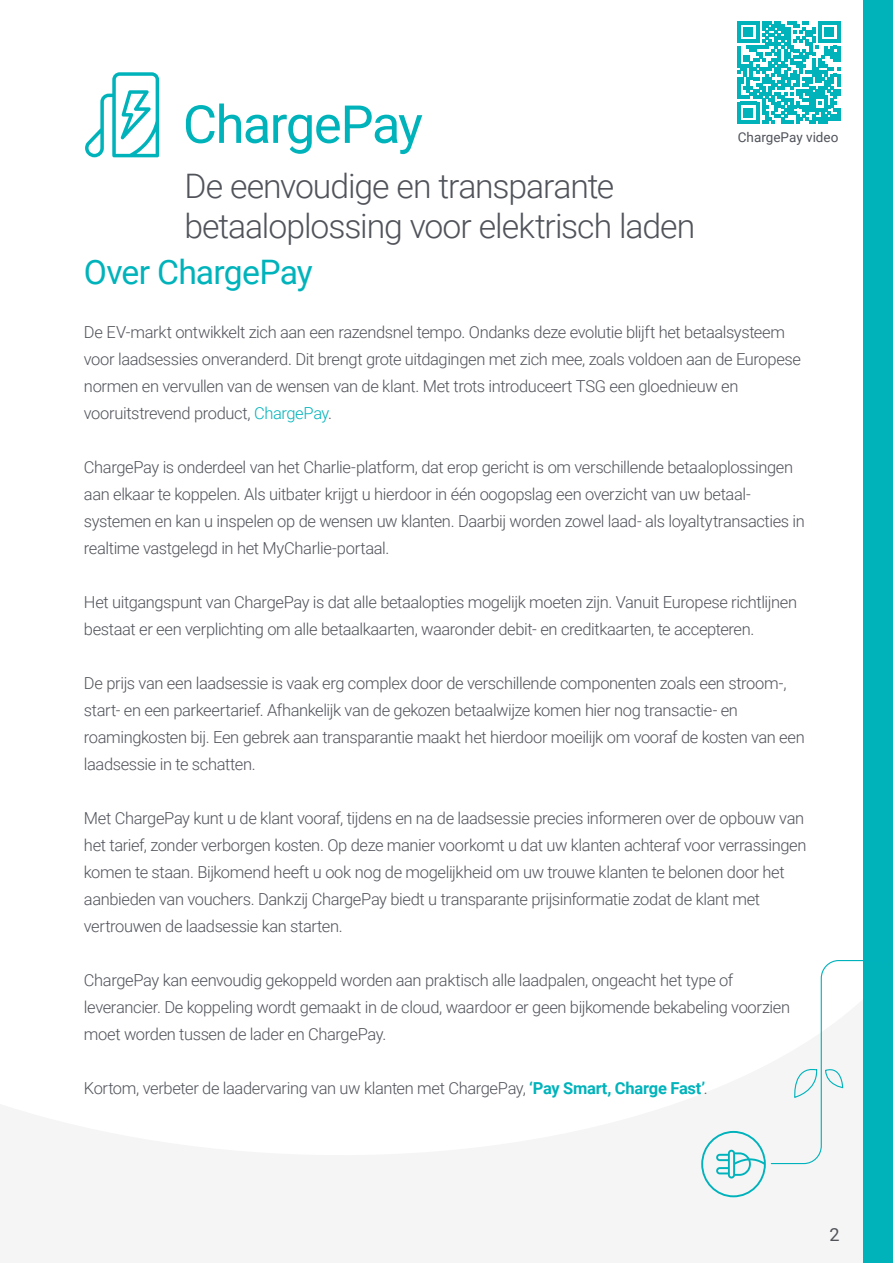
<style>
.page{position:relative;width:893px;height:1263px;background:#fff}
.page>*{position:absolute;margin:0;border:0;box-sizing:border-box;transform-origin:0 0}
.t1{font:52.5px "Roboto";letter-spacing:-.03em;color:#00b3bb}
.t2{font:300 33.75px/39.8px "Roboto";letter-spacing:-.03em;color:#50535a}
.t3{font:33.75px "Roboto";letter-spacing:-.025em;color:#00b3bb}
.t4{font:18px "Roboto";color:#50535a}
.t5{font:300 16.5px/27px "Roboto";letter-spacing:-.025em;color:#50535a}
.t6{font:13.5px "Roboto";color:#50535a}
.s1{color:#00b3bb}
.s2{font-weight:700;color:#00b3bb}
</style>
<div class="page">
<svg style="left:737px;top:21px;width:103px;height:103px"></svg>
<div style="left:863px;top:0;width:30px;height:1263px;background:#00b3bb"></div>
<svg style="left:701px;top:960px;width:162px;height:237px"></svg>
<svg style="left:85px;top:72px;width:74px;height:85px"></svg>
<h1 class="t1" style="left:183px;top:87px;width:242px">ChargePay</h1>
<p class="t6" style="left:738px;top:127px;width:102px">ChargePay video</p>
<h2 class="t2" style="left:184px;top:165px;width:512px">De eenvoudige en transparante betaaloplossing voor elektrisch laden</h2>
<h2 class="t3" style="left:84px;top:248px;width:230px">Over ChargePay</h2>
<p class="t5" style="left:84px;top:318px;width:718px">De EV-markt ontwikkelt zich aan een razendsnel tempo. Ondanks deze evolutie blijft het betaalsysteem voor laadsessies onveranderd. Dit brengt grote uitdagingen met zich mee, zoals voldoen aan de Europese normen en vervullen van de wensen van de klant. Met trots introduceert TSG een gloednieuw en vooruitstrevend product, <span class="s1">ChargePay</span>.</p>
<p class="t5" style="left:84px;top:453px;width:722px">ChargePay is onderdeel van het Charlie-platform, dat erop gericht is om verschillende betaaloplossingen aan elkaar te koppelen. Als uitbater krijgt u hierdoor in één oogopslag een overzicht van uw betaal&shy;systemen en kan u inspelen op de wensen uw klanten. Daarbij worden zowel laad- als loyaltytransacties in realtime vastgelegd in het MyCharlie-portaal.</p>
<p class="t5" style="left:84px;top:588px;width:715px">Het uitgangspunt van ChargePay is dat alle betaalopties mogelijk moeten zijn. Vanuit Europese richtlijnen bestaat er een verplichting om alle betaalkaarten, waaronder debit- en creditkaarten, te accepteren.</p>
<p class="t5" style="left:84px;top:669px;width:722px">De prijs van een laadsessie is vaak erg complex door de verschillende componenten zoals een stroom-, start- en een parkeertarief. Afhankelijk van de gekozen betaalwijze komen hier nog transactie- en roamingkosten bij. Een gebrek aan transparantie maakt het hierdoor moeilijk om vooraf de kosten van een laadsessie in te schatten.</p>
<p class="t5" style="left:84px;top:804px;width:724px">Met ChargePay kunt u de klant vooraf, tijdens en na de laadsessie precies informeren over de opbouw van het tarief, zonder verborgen kosten. Op deze manier voorkomt u dat uw klanten achteraf voor verrassingen komen te staan. Bijkomend heeft u ook nog de mogelijkheid om uw trouwe klanten te belonen door het aanbieden van vouchers. Dankzij ChargePay biedt u transparante prijsinformatie zodat de klant met vertrouwen de laadsessie kan starten.</p>
<p class="t5" style="left:84px;top:966px;width:708px">ChargePay kan eenvoudig gekoppeld worden aan praktisch alle laadpalen, ongeacht het type of leverancier. De koppeling wordt gemaakt in de cloud, waardoor er geen bijkomende bekabeling voorzien moet worden tussen de lader en ChargePay.</p>
<p class="t5" style="left:84px;top:1074px;width:625px">Kortom, verbeter de laadervaring van uw klanten met ChargePay, <span class="s2">‘Pay Smart, Charge Fast’</span>.</p>
<p class="t4" style="left:829px;top:1222px;width:12px">2</p>
</div>
